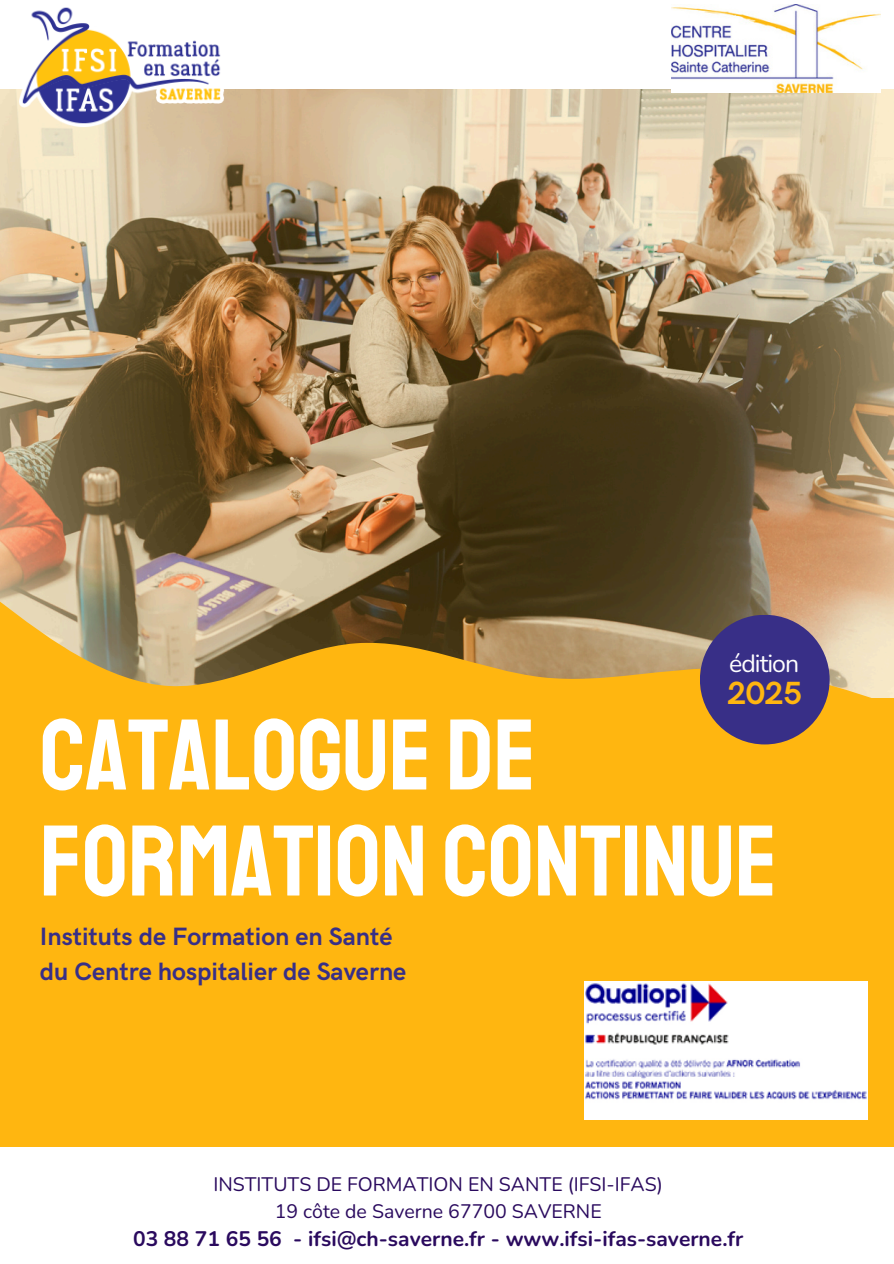
<style>
.page{position:relative;width:894px;height:1264px;background:#fff}
.page>*{position:absolute;margin:0;border:0;box-sizing:border-box;transform-origin:0 0}
.t1{font:100.5px/105.9px "Staatliches";color:#fff}
.t2{font:700 32.25px "HK Grotesk";color:#ffb610}
.t3{font:700 25.2px/34.8px "HK Grotesk";color:#382f87}
.t4{font:24.9px "Nunito";letter-spacing:-.04em;color:#fff}
.t5{font:700 21px "Nunito";color:#2a0a5e}
.t6{font:19.5px "Nunito";color:#2a0a5e}
</style>
<div class="page">
<div style="left:0;top:89px;width:893px;height:1057px;background:#ffb610"></div>
<img style="left:0;top:89px;width:893px;height:497px">
<img style="left:18px;top:7px;width:207px;height:122px">
<svg style="left:0;top:586px;width:893px;height:159px"></svg>
<div style="left:699px;top:614px;width:130px;height:130px;background:#382f87;border-radius:50%"></div>
<img style="left:671px;top:5px;width:209px;height:88px">
<img style="left:584px;top:982px;width:283px;height:138px">
<h2 class="t4" style="left:728px;top:647px;width:72px">édition</h2>
<h1 class="t2" style="left:727px;top:675px;width:76px">2025</h1>
<p class="t1" style="left:40px;top:704px;width:738px">CATALOGUE DE<br>FORMATION CONTINUE</p>
<h3 class="t3" style="left:40px;top:920px;width:368px">Instituts de Formation en Santé du Centre hospitalier de Saverne</h3>
<p class="t6" style="left:213px;top:1171px;width:451px">INSTITUTS DE FORMATION EN SANTE (IFSI-IFAS)</p>
<p class="t6" style="left:274px;top:1198px;width:328px">19 côte de Saverne 67700 SAVERNE</p>
<h5 class="t5" style="left:133px;top:1224px;width:611px">03 88 71 65 56 - ifsi@ch-saverne.fr - www.ifsi-ifas-saverne.fr</h5>
</div>
